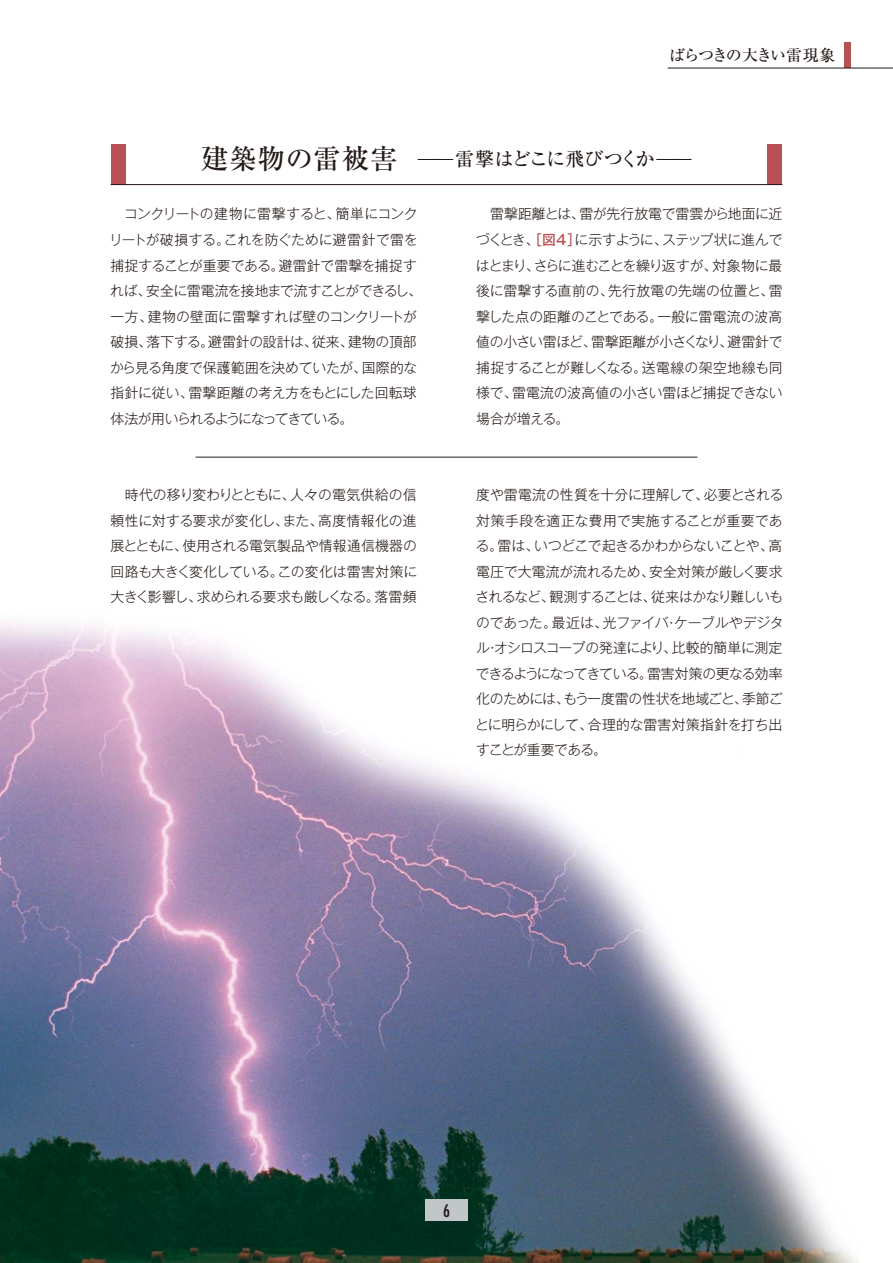
<style>
.page{position:relative;width:893px;height:1263px;background:#fff}
.page>*{position:absolute;margin:0;border:0;box-sizing:border-box;transform-origin:0 0}
.t1{font:19.2px "Ryumin Pro Medium 90 pv RKSJ V";letter-spacing:-.045em;color:#231916}
.t2{font:condensed 16.95px "Futura Std";color:#231916}
.t3{font:15.9px "Ryumin Pro Medium 90 pv RKSJ V";letter-spacing:-.075em;color:#231916}
.t4{font:13.8px/25.5px "Gothic MB101 Pro Light 90 pv RKSJ H";letter-spacing:-.015em;color:#231916;text-align:justify}
.s1{font-size:27.6px}
.s2{font-family:"Ryumin Pro Light 90 pv RKSJ H"}
.s3{font-family:"Gothic MB101 Pro Medium 90 pv RKSJ H";color:#b95154}
</style>
<div class="page">
<img style="left:0;top:621px;width:859px;height:642px">
<div style="left:425px;top:1199px;width:43px;height:21px;background:#c1c6c9"></div>
<div style="left:844px;top:43px;width:6px;height:25px;background:#b95154"></div>
<hr style="left:668px;top:68px;width:225px;height:1px;background:#231916">
<hr style="left:196px;top:457px;width:501px;height:1px;background:#231916">
<div style="left:111px;top:145px;width:14px;height:40px;background:#b95154"></div>
<div style="left:767px;top:145px;width:15px;height:40px;background:#b95154"></div>
<hr style="left:111px;top:184px;width:671px;height:1px;background:#231916">
<p class="t3" style="left:669px;top:49px;width:168px">ばらつきの大きい雷現象</p>
<h1 class="t1" style="left:201px;top:151px;width:492px"><span class="s1">建築物の雷被害</span> <span class="s2">̶̶</span>雷撃はどこに飛びつくか<span class="s2">̶̶</span></h1>
<p class="t4" style="left:109px;top:203px;width:314px;text-align:left">　コンクリートの建物に雷撃すると、簡単にコンクリートが破損する。これを防ぐために避雷針で雷を捕捉することが重要である。避雷針で雷撃を捕捉すれば、安全に雷電流を接地まで流すことができるし、一方、建物の壁面に雷撃すれば壁のコンクリートが破損、落下する。避雷針の設計は、従来、建物の頂部から見る角度で保護範囲を決めていたが、国際的な指針に従い、雷撃距離の考え方をもとにした回転球体法が用いられるようになってきている。</p>
<p class="t4" style="left:476px;top:203px;width:308px">　雷撃距離とは、雷が先行放電で雷雲から地面に近づくとき、<span class="s3">［図4］</span>に示すように、ステップ状に進んではとまり、さらに進むことを繰り返すが、対象物に最後に雷撃する直前の、先行放電の先端の位置と、雷撃した点の距離のことである。一般に雷電流の波高値の小さい雷ほど、雷撃距離が小さくなり、避雷針で捕捉することが難しくなる。送電線の架空地線も同様で、雷電流の波高値の小さい雷ほど捕捉できない場合が増える。</p>
<p class="t4" style="left:111px;top:484px;width:308px">　時代の移り変わりとともに、人々の電気供給の信頼性に対する要求が変化し、また、高度情報化の進展とともに、使用される電気製品や情報通信機器の回路も大きく変化している。この変化は雷害対策に大きく影響し、求められる要求も厳しくなる。落雷頻</p>
<p class="t4" style="left:475px;top:484px;width:310px">度や雷電流の性質を十分に理解して、必要とされる対策手段を適正な費用で実施することが重要である。雷は、いつどこで起きるかわからないことや、高電圧で大電流が流れるため、安全対策が厳しく要求されるなど、観測することは、従来はかなり難しいものであった。最近は、光ファイバ・ケーブルやデジタル・オシロスコープの発達により、比較的簡単に測定できるようになってきている。雷害対策の更なる効率化のためには、もう一度雷の性状を地域ごと、季節ごとに明らかにして、合理的な雷害対策指針を打ち出すことが重要である。</p>
<p class="t2" style="left:443px;top:1201px;width:8px">6</p>
</div>
